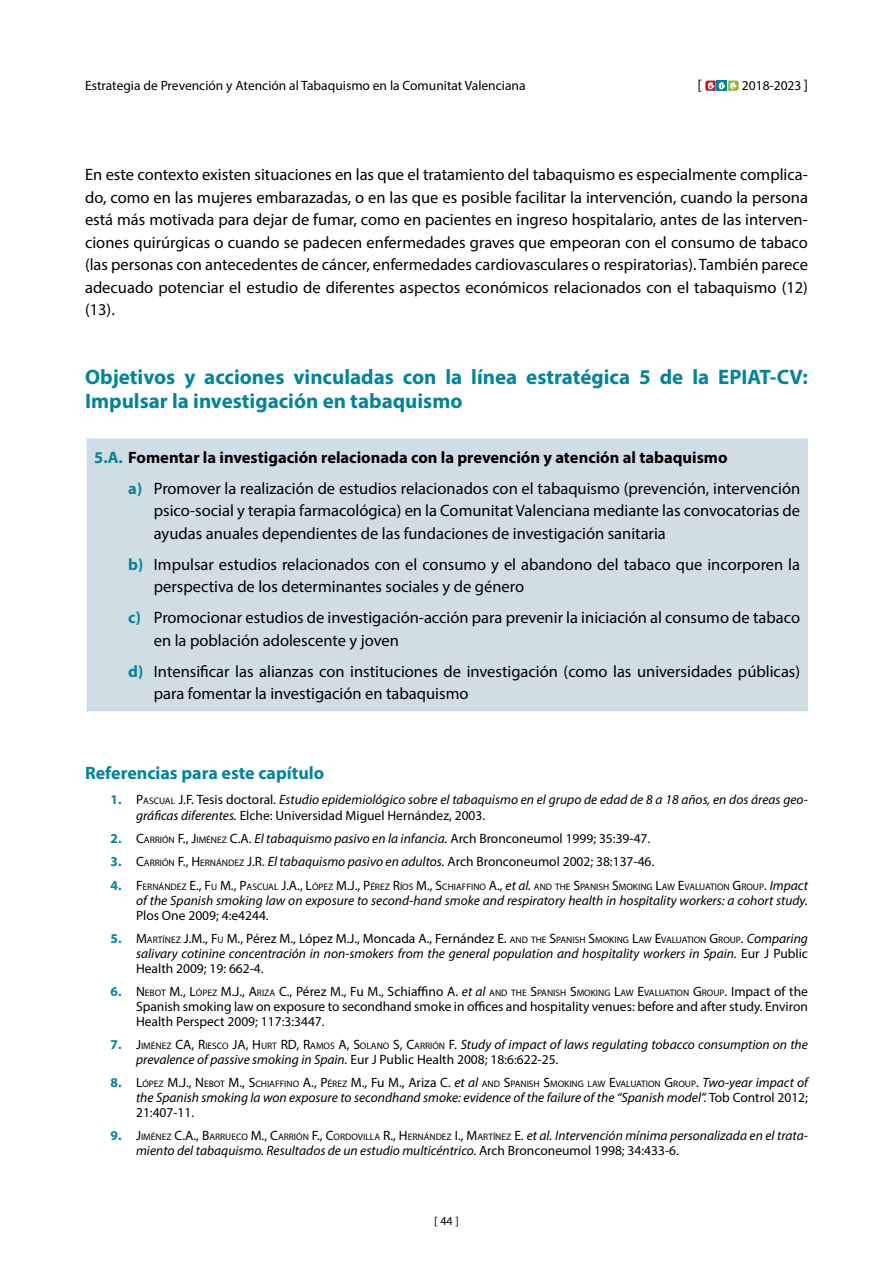
<style>
.page{position:relative;width:893px;height:1263px;background:#fff}
.page>*{position:absolute;margin:0;border:0;box-sizing:border-box;transform-origin:0 0}
.t1{font:700 21px/24px "Myriad Pro";color:#04849c}
.t2{font:700 18px "Myriad Pro";color:#04849c}
.t3{font:16.5px/22.5px "Myriad Pro";color:#000}
.t4{font:15px "Myriad Pro";color:#000}
.t5{font:italic 13.5px/14.9px "Myriad Pro";color:#000}
.t6{font:13.5px/14.9px "Myriad Pro";color:#000;text-align:justify}
.t7{font:12px "Myriad Pro";color:#000}
.t8{font:9.45px "Myriad Pro";color:#000}
.s1{font-weight:700;color:#04849c}
.s2{font-weight:700}
.s3{font-weight:700;font-style:normal;color:#04849c}
.s4{font-style:normal}
.s5{font-style:normal;font-size:9.45px}
.s6{font-style:inherit}
.s7{font-size:9.45px}
.s8{font-style:italic}
.s9{font-weight:700;font-size:13.5px;color:#04849c}
.s10{font-size:13.5px}
.s11{font-style:italic;font-size:13.5px}
</style>
<div class="page">
<svg style="left:705px;top:81px;width:33px;height:10px"></svg>
<div style="left:86px;top:438px;width:723px;height:274px;background:#d0dde5"></div>
<hr style="left:85px;top:438px;width:2px;height:273px;background:#fff">
<hr style="left:808px;top:438px;width:1px;height:273px;background:#fff">
<hr style="left:85px;top:711px;width:724px;height:2px;background:#fff">
<p class="t4" style="left:698px;top:76px;width:6px">[</p>
<p class="t4" style="left:804px;top:76px;width:6px">]</p>
<p class="t6" style="left:85px;top:78px;width:442px">Estrategia de Prevención y Atención al Tabaquismo en la Comunitat Valenciana</p>
<p class="t6" style="left:742px;top:78px;width:61px">2018-2023</p>
<p class="t3" style="left:85px;top:163px;width:724px;text-align:justify">En este contexto existen situaciones en las que el tratamiento del tabaquismo es especialmente complica&shy;do, como en las mujeres embarazadas, o en las que es posible facilitar la intervención, cuando la persona está más motivada para dejar de fumar, como en pacientes en ingreso hospitalario, antes de las interven&shy;ciones quirúrgicas o cuando se padecen enfermedades graves que empeoran con el consumo de tabaco (las personas con antecedentes de cáncer, enfermedades cardiovasculares o respiratorias). También parece adecuado potenciar el estudio de diferentes aspectos económicos relacionados con el tabaquismo (12) (13).</p>
<p class="t1" style="left:85px;top:365px;width:724px">Objetivos y acciones vinculadas con la línea estratégica 5 de la EPIAT-CV:<br>Impulsar la investigación en tabaquismo</p>
<p class="t3" style="left:128px;top:441px;width:673px;line-height:31px;text-indent:-34px"><span class="s1">5.A.</span> <span class="s2">Fomentar la investigación relacionada con la prevención y atención al tabaquismo<br></span><span class="s1">a)</span> Promover la realización de estudios relacionados con el tabaquismo (prevención, intervención</p>
<p class="t3" style="left:154px;top:499px;width:648px">psico-social y terapia farmacológica) en la Comunitat Valenciana mediante las convocatorias de ayudas anuales dependientes de las fundaciones de investigación sanitaria</p>
<p class="t3" style="left:154px;top:553px;width:648px;text-indent:-26px"><span class="s1">b)</span> Impulsar estudios relacionados con el consumo y el abandono del tabaco que incorporen la perspectiva de los determinantes sociales y de género</p>
<p class="t3" style="left:154px;top:606px;width:648px;text-indent:-26px"><span class="s1">c)</span> Promocionar estudios de investigación-acción para prevenir la iniciación al consumo de tabaco en la población adolescente y joven</p>
<p class="t3" style="left:154px;top:660px;width:648px;text-indent:-26px"><span class="s1">d)</span> Intensificar las alianzas con instituciones de investigación (como las universidades públicas) para fomentar la investigación en tabaquismo</p>
<p class="t2" style="left:85px;top:761px;width:241px">Referencias para este capítulo</p>
<p class="t5" style="left:136px;top:791px;width:673px;line-height:16.2px;text-indent:-26px"><span class="s3">1.</span> <span class="s4">P</span><span class="s5">ASCUAL</span> <span class="s4">J.F. Tesis doctoral.</span> Estudio epidemiológico sobre el tabaquismo en el grupo de edad de 8 a 18 años, en dos áreas geo&shy;gráficas diferentes. <span class="s4">Elche: Universidad Miguel Hernández, 2003.</span></p>
<p class="t6" style="left:111px;top:831px;width:541px"><span class="s1">2.</span> <span class="s6">C</span><span class="s7">ARRIÓN</span> F., <span class="s6">J</span><span class="s7">IMÉNEZ</span> C.A. <span class="s8">El tabaquismo pasivo en la infancia.</span> Arch Bronconeumol 1999; 35:39-47.</p>
<p class="t6" style="left:111px;top:854px;width:545px"><span class="s1">3.</span> <span class="s6">C</span><span class="s7">ARRIÓN</span> F., <span class="s6">H</span> <span class="s7">ERNÁNDEZ</span> J.R. <span class="s8">El tabaquismo pasivo en adultos.</span> Arch Bronconeumol 2002; 38:137-46.</p>
<p class="t8" style="left:111px;top:881px;width:699px"><span class="s9">4.</span> <span class="s10">F</span>ERNÁNDEZ <span class="s10">E.,</span> <span class="s10">F</span>U <span class="s10">M.,</span> <span class="s10">P</span>ASCUAL <span class="s10">J.A.,</span> <span class="s10">L</span>ÓPEZ <span class="s10">M.J.,</span> <span class="s10">P</span>ÉREZ <span class="s10">R</span>ÍOS <span class="s10">M.,</span> <span class="s10">S</span>CHIAFFINO <span class="s10">A.,</span> <span class="s11">et al.</span> AND THE <span class="s10">S</span>PANISH <span class="s10">S</span>MOKING <span class="s10">L</span>AW <span class="s10">E</span>VALUATION <span class="s10">G</span>ROUP<span class="s10">.</span> <span class="s11">Impact</span></p>
<p class="t5" style="left:136px;top:892px;width:673px">of the Spanish smoking law on exposure to second-hand smoke and respiratory health in hospitality workers: a cohort study.</p>
<p class="t6" style="left:136px;top:907px;width:134px">Plos One 2009; 4:e4244.</p>
<p class="t5" style="left:136px;top:931px;width:673px;text-align:justify;text-indent:-26px"><span class="s3">5.</span> <span class="s4">M</span><span class="s5">ARTÍNEZ</span> <span class="s4">J.M.,</span> <span class="s4">F</span><span class="s5">U</span> <span class="s4">M., Pérez M., López M.J., Moncada A., Fernández E.</span> <span class="s5">AND THE</span> <span class="s4">S</span><span class="s5">PANISH</span> <span class="s4">S</span><span class="s5">MOKING</span> <span class="s4">L</span><span class="s5">AW</span> <span class="s4">E</span><span class="s5">VALUATION</span> <span class="s4">G</span><span class="s5">ROUP</span><span class="s4">.</span> Comparing salivary cotinine concentración in non-smokers from the general population and hospitality workers in Spain. <span class="s4">Eur J Public Health 2009; 19: 662-4.</span></p>
<p class="t6" style="left:136px;top:984px;width:673px;text-indent:-26px"><span class="s1">6.</span> <span class="s6">N</span> <span class="s7">EBOT</span> M., <span class="s6">L</span><span class="s7">ÓPEZ</span> M.J., <span class="s6">A</span><span class="s7">RIZA</span> C., Pérez M., Fu M., Schiaffino A. <span class="s8">et al</span> <span class="s7">AND THE</span> <span class="s6">S</span><span class="s7">PANISH</span> <span class="s6">S</span><span class="s7">MOKING</span> <span class="s6">L</span><span class="s7">AW</span> <span class="s6">E</span><span class="s7">VALUATION</span> <span class="s6">G</span><span class="s7">ROUP</span><span class="s6">.</span> Impact of the Spanish smoking law on exposure to secondhand smoke in offices and hospitality venues: before and after study. Environ Health Perspect 2009; 117:3:3447.</p>
<p class="t5" style="left:136px;top:1037px;width:673px;text-indent:-26px"><span class="s3">7.</span> <span class="s4">J</span><span class="s5">IMÉNEZ</span> <span class="s4">CA,</span> <span class="s4">R</span><span class="s5">IESCO</span> <span class="s4">JA,</span> <span class="s4">H</span> <span class="s5">URT</span> <span class="s4">RD,</span> <span class="s4">R</span><span class="s5">AMOS</span> <span class="s4">A,</span> <span class="s4">S</span><span class="s5">OLANO</span> <span class="s4">S,</span> <span class="s4">C</span><span class="s5">ARRIÓN</span> <span class="s4">F.</span> Study of impact of laws regulating tobacco consumption on the prevalence of passive smoking in Spain. <span class="s4">Eur J Public Health 2008; 18:6:622-25.</span></p>
<p class="t8" style="left:111px;top:1078px;width:699px"><span class="s9">8.</span> <span class="s10">L</span>ÓPEZ <span class="s10">M.J.,</span> <span class="s10">N</span> EBOT <span class="s10">M.,</span> <span class="s10">S</span>CHIAFFINO <span class="s10">A.,</span> <span class="s10">P</span>ÉREZ <span class="s10">M., Fu M., Ariza C.</span> <span class="s11">et al</span> AND <span class="s10">S</span>PANISH <span class="s10">S</span>MOKING LAW <span class="s10">E</span>VALUATION <span class="s10">G</span>ROUP<span class="s10">.</span> <span class="s11">Two-year impact of</span></p>
<p class="t5" style="left:136px;top:1090px;width:673px">the Spanish smoking la won exposure to secondhand smoke: evidence of the failure of the “Spanish model”. <span class="s4">Tob Control 2012;<br>21:407-11.</span></p>
<p class="t5" style="left:136px;top:1128px;width:673px;text-indent:-26px"><span class="s3">9.</span> <span class="s4">J</span><span class="s5">IMÉNEZ</span> <span class="s4">C.A.,</span> <span class="s4">B</span><span class="s5">ARRUECO</span> <span class="s4">M.,</span> <span class="s4">C</span><span class="s5">ARRIÓN</span> <span class="s4">F.,</span> <span class="s4">C</span><span class="s5">ORDOVILLA</span> <span class="s4">R.,</span> <span class="s4">H</span> <span class="s5">ERNÁNDEZ</span> <span class="s4">I.,</span> <span class="s4">M</span><span class="s5">ARTÍNEZ</span> <span class="s4">E.</span> et al. Intervención mínima personalizada en el trata&shy;miento del tabaquismo. Resultados de un estudio multicéntrico. <span class="s4">Arch Bronconeumol 1998; 34:433-6.</span></p>
<p class="t7" style="left:434px;top:1213px;width:26px">[44]</p>
</div>
